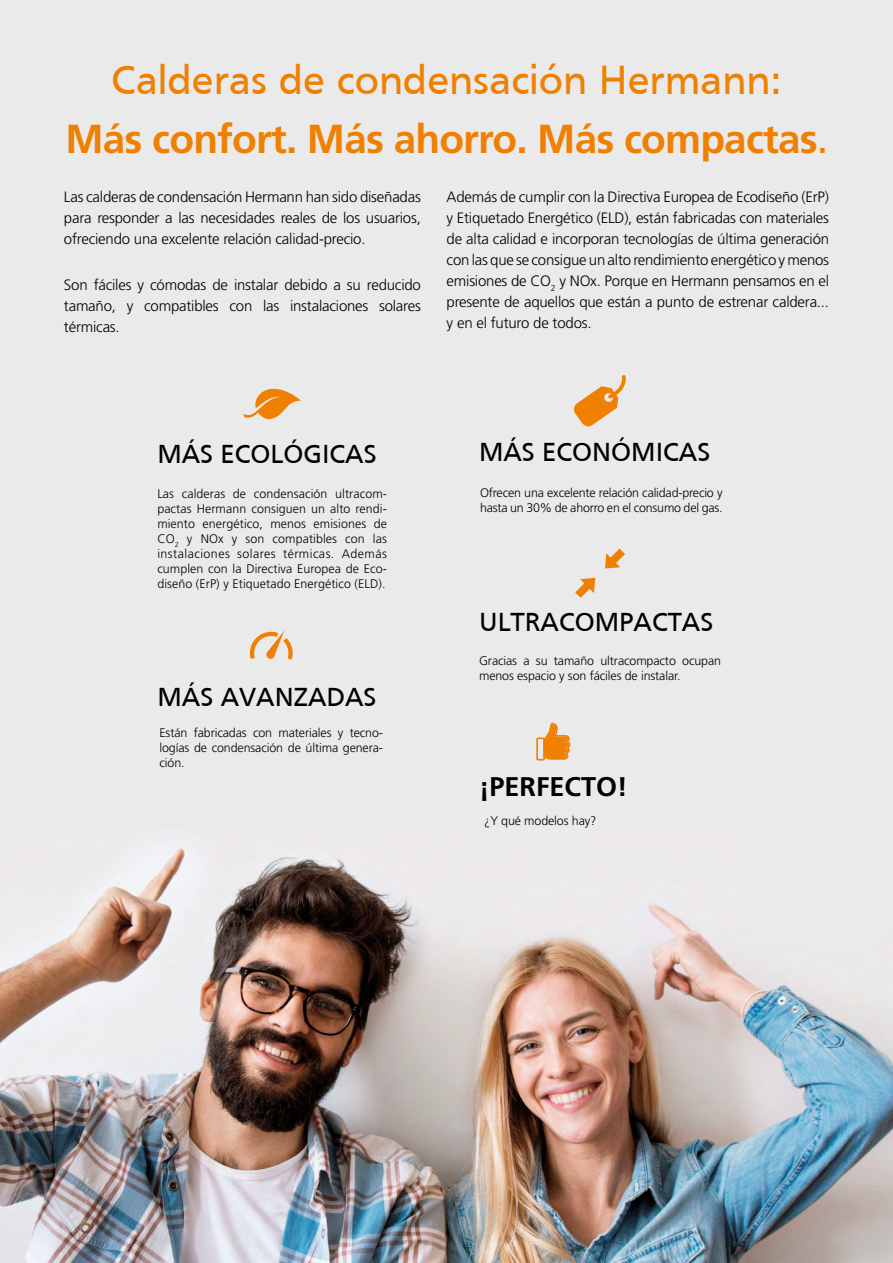
<style>
.page{position:relative;width:893px;height:1263px;background:#fff}
.page>*{position:absolute;margin:0;border:0;box-sizing:border-box;transform-origin:0 0}
.t1{font:42px "Frutiger Normal";color:#ef8002}
.t2{font:700 40.5px "Frutiger LT Std";letter-spacing:-.02em;color:#ef8002}
.t3{font:27px "Frutiger Normal";color:#000}
.t4{font:700 27px "Frutiger LT Std";color:#000}
.t5{font:300 15px/21px "Frutiger";letter-spacing:-.015em;color:#000;text-align:justify}
.t6{font:300 12.45px/15px "Frutiger";letter-spacing:-.01em;color:#000}
.s1{font-family:"Frutiger Normal";font-weight:400}
</style>
<div class="page">
<img style="left:0;top:0;width:893px;height:1263px">
<svg style="left:571px;top:373px;width:56px;height:56px"></svg>
<svg style="left:243px;top:388px;width:58px;height:32px"></svg>
<svg style="left:605px;top:549px;width:20px;height:19px"></svg>
<svg style="left:575px;top:578px;width:20px;height:20px"></svg>
<svg style="left:248px;top:629px;width:47px;height:35px"></svg>
<svg style="left:536px;top:723px;width:34px;height:37px"></svg>
<h1 class="t1" style="left:111px;top:56px;width:672px">Calderas de condensación Hermann:</h1>
<h2 class="t2" style="left:65px;top:115px;width:764px">Más confort. Más ahorro. Más compactas<span class="s1">.</span></h2>
<p class="t5" style="left:64px;top:186px;width:358px">Las calderas de condensación Hermann han sido diseñadas para responder a las necesidades reales de los usuarios, ofreciendo una excelente relación calidad-precio.</p>
<p class="t5" style="left:64px;top:275px;width:358px">Son fáciles y cómodas de instalar debido a su reducido tamaño, y compatibles con las instalaciones solares térmicas.</p>
<p class="t5" style="left:447px;top:186px;width:384px">Además de cumplir con la Directiva Europea de Ecodiseño (ErP) y Etiquetado Energético (ELD), están fabricadas con materiales de alta calidad e incorporan tecnologías de última generación con las que se consigue un alto rendimiento energético y menos emisiones de CO<sub>2</sub> y NOx. Porque en Hermann pensamos en el presente de aquellos que están a punto de estrenar caldera... y en el futuro de todos.</p>
<h3 class="t3" style="left:157px;top:438px;width:221px">MÁS ECOLÓGICAS</h3>
<p class="t6" style="left:157px;top:486px;width:231px;text-align:justify">Las calderas de condensación ultracom&shy;pactas Hermann consiguen un alto rendi&shy;miento energético, menos emisiones de CO<sub>2</sub> y NOx y son compatibles con las instalaciones solares térmicas. Además cumplen con la Directiva Europea de Eco&shy;diseño (ErP) y Etiquetado Energético (ELD).</p>
<h3 class="t3" style="left:158px;top:681px;width:220px">MÁS AVANZADAS</h3>
<p class="t6" style="left:159px;top:726px;width:225px;text-align:justify">Están fabricadas con materiales y tecno&shy;logías de condensación de última genera&shy;ción.</p>
<h3 class="t3" style="left:479px;top:437px;width:233px">MÁS ECONÓMICAS</h3>
<p class="t6" style="left:480px;top:485px;width:244px">Ofrecen una excelente relación calidad-precio y hasta un 30% de ahorro en el consumo del gas.</p>
<h3 class="t3" style="left:479px;top:607px;width:236px">ULTRACOMPACTAS</h3>
<p class="t6" style="left:479px;top:653px;width:243px">Gracias a su tamaño ultracompacto ocupan menos espacio y son fáciles de instalar.</p>
<h3 class="t4" style="left:479px;top:770px;width:150px">¡PERFECTO!</h3>
<p class="t6" style="left:484px;top:813px;width:114px">¿Y qué modelos hay?</p>
</div>
